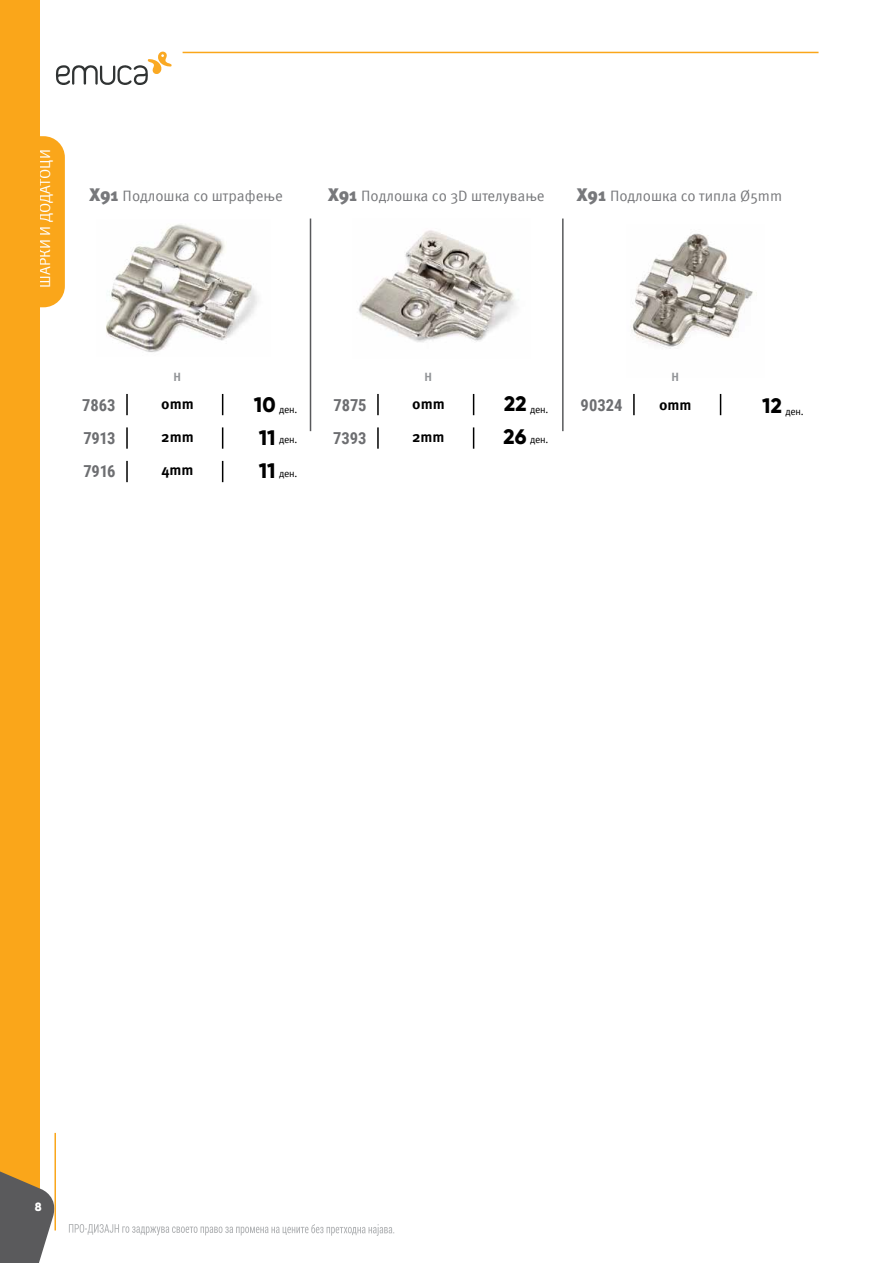
<style>
.page{position:relative;width:893px;height:1263px;background:#fff}
.page>*{position:absolute;margin:0;border:0;box-sizing:border-box;transform-origin:0 0}
.t1{font:800 21px/33px "Gilroy";color:#000;text-align:justify}
.t2{font:700 16.5px/33px "Roboto Condensed";color:#6d6e71;text-align:justify}
.t3{font:15px "Meta Pro";color:#77787b}
.t4{font:700 15px "Meta Pro";color:#000}
.t5{font:15px "Meta Pro";color:#fff}
.t6{font:700 12px "Meta Pro";color:#939598}
.t7{font:800 12px "Gilroy";color:#fff}
.t8{font:10.2px "Meta Pro";letter-spacing:-.025em;color:#000}
.s1{font-weight:900;font-size:18px}
</style>
<div class="page">
<svg style="left:39px;top:136px;width:26px;height:171px;background:#faaa25"></svg>
<img style="left:106px;top:224px;width:152px;height:128px">
<img style="left:358px;top:230px;width:159px;height:112px">
<hr style="left:633px;top:394px;width:2px;height:21px;background:#000">
<hr style="left:377px;top:394px;width:2px;height:21px;background:#000">
<hr style="left:126px;top:394px;width:2px;height:21px;background:#000">
<hr style="left:377px;top:427px;width:2px;height:22px;background:#000">
<hr style="left:126px;top:427px;width:2px;height:22px;background:#000">
<hr style="left:126px;top:461px;width:2px;height:21px;background:#000">
<svg style="left:720px;top:394px;width:1px;height:21px"></svg>
<svg style="left:473px;top:394px;width:1px;height:21px"></svg>
<svg style="left:222px;top:394px;width:1px;height:21px"></svg>
<svg style="left:473px;top:427px;width:1px;height:22px"></svg>
<svg style="left:222px;top:427px;width:1px;height:22px"></svg>
<svg style="left:222px;top:461px;width:1px;height:21px"></svg>
<hr style="left:310px;top:219px;width:1px;height:212px;background:#58595b">
<hr style="left:562px;top:219px;width:2px;height:212px;background:#58595b">
<img style="left:631px;top:233px;width:126px;height:116px">
<div style="left:0;top:0;width:39px;height:1221px;background:#faa61a"></div>
<svg style="left:0;top:1139px;width:56px;height:124px"></svg>
<hr style="left:54px;top:1133px;width:2px;height:97px;background:#faa61a">
<svg style="left:56px;top:51px;width:116px;height:34px"></svg>
<hr style="left:183px;top:52px;width:635px;height:1px;background:#faa61a">
<svg style="left:69px;top:1224px;width:325px;height:12px"></svg>
<p class="t5" style="left:33px;top:288px;width:140px;rotate:-90deg">ШАРКИ И ДОДАТОЦИ</p>
<p class="t3" style="left:89px;top:184px;width:195px"><span class="s1">X91</span> Подлошка со штрафење</p>
<p class="t3" style="left:328px;top:184px;width:218px"><span class="s1">X91</span> Подлошка со 3D штелување</p>
<p class="t3" style="left:577px;top:184px;width:207px"><span class="s1">X91</span> Подлошка со типла Ø5mm</p>
<p class="t6" style="left:174px;top:367px;width:9px">H</p>
<p class="t6" style="left:425px;top:367px;width:9px">H</p>
<p class="t6" style="left:672px;top:367px;width:9px">H</p>
<h1 class="t1" style="left:504px;top:387px;width:24px">22</h1>
<h1 class="t1" style="left:762px;top:389px;width:21px">12</h1>
<h1 class="t1" style="left:504px;top:420px;width:24px">26</h1>
<h1 class="t1" style="left:254px;top:388px;width:23px">10<br>11<br>11</h1>
<p class="t2" style="left:334px;top:388px;width:34px">7875</p>
<p class="t2" style="left:581px;top:388px;width:43px">90324</p>
<p class="t2" style="left:82px;top:388px;width:35px">7863<br>7913<br>7916</p>
<p class="t8" style="left:279px;top:402px;width:20px">ден.</p>
<p class="t8" style="left:530px;top:402px;width:20px">ден.</p>
<p class="t8" style="left:785px;top:403px;width:20px">ден.</p>
<p class="t4" style="left:161px;top:392px;width:34px">0mm</p>
<p class="t4" style="left:161px;top:425px;width:34px">2mm</p>
<p class="t4" style="left:161px;top:458px;width:34px">4mm</p>
<p class="t4" style="left:412px;top:392px;width:34px">0mm</p>
<p class="t4" style="left:659px;top:393px;width:34px">0mm</p>
<p class="t4" style="left:412px;top:425px;width:34px">2mm</p>
<p class="t2" style="left:333px;top:421px;width:35px">7393</p>
<p class="t8" style="left:279px;top:432px;width:20px">ден.</p>
<p class="t8" style="left:530px;top:432px;width:20px">ден.</p>
<p class="t8" style="left:279px;top:465px;width:20px">ден.</p>
<p class="t7" style="left:35px;top:1199px;width:8px">8</p>
</div>
